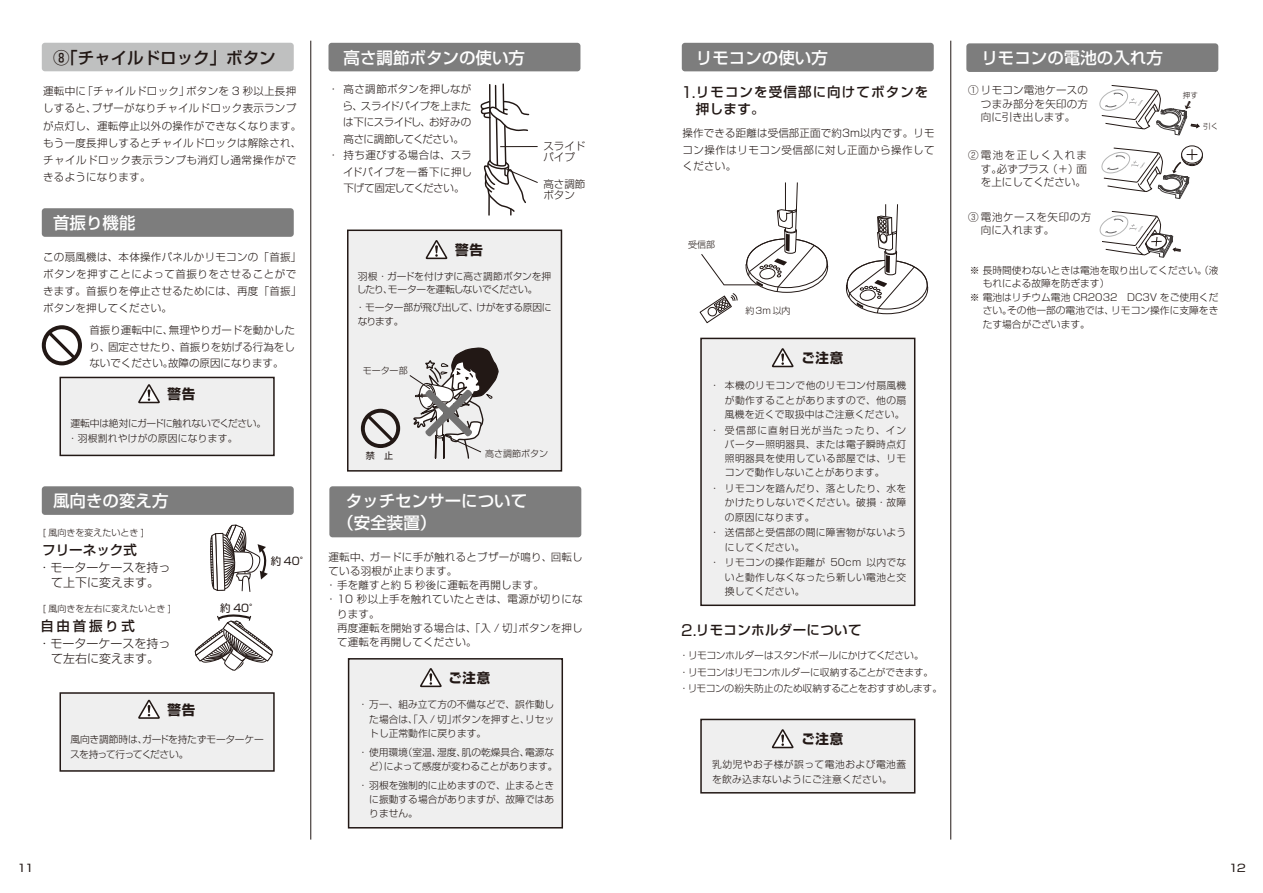
<style>
.page{position:relative;width:1263px;height:893px;background:#fff}
.page>*{position:absolute;margin:0;border:0;box-sizing:border-box;transform-origin:0 0}
.t1{font:500 16.5px/22.5px "Shin Go Pro";color:#fff}
.t2{font:500 16.5px "Shin Go Pro";color:#221815}
.t3{font:15px "Shin Go Pro";color:#221815}
.t4{font:500 13.5px/16.5px "Shin Go Pro";letter-spacing:.08em;color:#221815}
.t5{font:700 13.5px "Shin Go Pro";letter-spacing:.05em;color:#221815}
.t6{font:500 13.5px "Shin Go Pro";letter-spacing:.025em;color:#221815}
.t7{font:500 13.5px "Shin Go Pro";color:#221815}
.t8{font:500 13.5px "Shin Go Pro";letter-spacing:.055em;color:#221815}
.t9{font:300 12px/15px "Shin Go Pro";color:#221815;text-align:center}
.t10{font:300 10.5px/17.2px "Shin Go Pro";letter-spacing:.025em;color:#221815}
.t11{font:300 10.5px "Shin Go Pro";letter-spacing:-.03em;color:#221815}
.t12{font:300 10.5px/13.5px "Shin Go Pro";letter-spacing:.055em;color:#221815}
.t13{font:300 10.5px "Shin Go Pro";letter-spacing:-.035em;color:#221815}
.t14{font:300 10.5px "Shin Go Pro";letter-spacing:-.045em;color:#221815}
.t15{font:300 10.5px "Shin Go Pro";letter-spacing:.045em;color:#221815}
.t16{font:10.5px "Shin Go Pro";letter-spacing:-.05em;color:#221815}
.t17{font:10.5px "Shin Go Pro";letter-spacing:-.05em;color:#221815;scale:1.14 1}
.t18{font:300 9.75px/14.2px "Shin Go Pro";color:#221815;text-align:justify}
.t19{font:300 9.75px/16.5px "Shin Go Pro";letter-spacing:-.03em;color:#221815}
.t20{font:300 9.75px/13.5px "Shin Go Pro";letter-spacing:-.02em;color:#221815}
.t21{font:300 9.75px/14.2px "Shin Go Pro";letter-spacing:.05em;color:#221815}
.t22{font:300 9.75px/14.2px "Shin Go Pro";letter-spacing:.035em;color:#221815}
.t23{font:300 9.75px/13.5px "Shin Go Pro";letter-spacing:-.035em;color:#221815}
.t24{font:300 9px "Shin Go Pro";color:#221815}
.t25{font:9px "Shin Go Pro";color:#221815}
.t26{font:300 7.5px "Shin Go Pro";color:#221815}
.s1{font-weight:400;font-size:15px}
</style>
<div class="page">
<div style="left:347px;top:230px;width:215px;height:242px;background:#efefef;border:2px solid #221815"></div>
<hr style="left:310px;top:41px;width:1px;height:799px;background:#221815">
<hr style="left:950px;top:41px;width:1px;height:799px;background:#221815">
<div style="left:682px;top:43px;width:252px;height:28px;background:#7d7d7d;border-radius:3px"></div>
<div style="left:966px;top:43px;width:252px;height:29px;background:#7d7d7d;border-radius:3px"></div>
<div style="left:42px;top:208px;width:252px;height:29px;background:#7d7d7d;border-radius:3px"></div>
<div style="left:42px;top:486px;width:252px;height:29px;background:#7d7d7d;border-radius:3px"></div>
<div style="left:328px;top:43px;width:252px;height:28px;background:#7d7d7d;border-radius:3px"></div>
<svg style="left:42px;top:325px;width:40px;height:40px"></svg>
<svg style="left:361px;top:409px;width:39px;height:39px"></svg>
<svg style="left:210px;top:524px;width:58px;height:68px"></svg>
<svg style="left:194px;top:614px;width:79px;height:57px"></svg>
<div style="left:1181px;top:147px;width:21px;height:18px;border:1px solid #221815;border-radius:50%"></div>
<div style="left:1181px;top:146px;width:21px;height:17px;background:#fff;border-radius:50%"></div>
<div style="left:1181px;top:146px;width:21px;height:17px;border:1px solid #221815;border-radius:50%"></div>
<svg style="left:1099px;top:211px;width:81px;height:47px"></svg>
<svg style="left:1099px;top:85px;width:101px;height:51px"></svg>
<svg style="left:1101px;top:147px;width:96px;height:52px"></svg>
<div style="left:42px;top:43px;width:252px;height:28px;background:#bfc0c0;border-radius:3px"></div>
<svg style="left:846px;top:204px;width:82px;height:110px"></svg>
<svg style="left:700px;top:182px;width:128px;height:141px"></svg>
<div style="left:329px;top:486px;width:252px;height:51px;background:#7d7d7d;border-radius:3px"></div>
<div style="left:348px;top:658px;width:215px;height:170px;background:#efefef;border:2px solid #221815"></div>
<svg style="left:409px;top:83px;width:129px;height:746px"></svg>
<div style="left:60px;top:377px;width:215px;height:79px;background:#efefef;border:2px solid #221815"></div>
<svg style="left:138px;top:384px;width:22px;height:19px"></svg>
<div style="left:60px;top:692px;width:215px;height:80px;background:#efefef;border:2px solid #221815"></div>
<svg style="left:138px;top:699px;width:22px;height:20px"></svg>
<div style="left:700px;top:338px;width:215px;height:268px;background:#efefef;border:2px solid #221815"></div>
<svg style="left:772px;top:348px;width:22px;height:19px"></svg>
<div style="left:700px;top:719px;width:215px;height:74px;background:#efefef;border:2px solid #221815"></div>
<svg style="left:771px;top:729px;width:23px;height:19px"></svg>
<h1 class="t2" style="left:53px;top:44px;width:224px">⑧「チャイルドロック」ボタン</h1>
<h1 class="t1" style="left:343px;top:44px;width:183px">高さ調節ボタンの使い方</h1>
<h1 class="t1" style="left:696px;top:44px;width:133px">リモコンの使い方</h1>
<h1 class="t1" style="left:981px;top:44px;width:183px">リモコンの電池の入れ方</h1>
<p class="t10" style="left:43px;top:81px;width:260px">運転中に「チャイルドロック」ボタンを 3 秒以上長押しすると、ブザーがなりチャイルドロック表示ランプが点灯し、運転停止以外の操作ができなくなります。もう一度長押しするとチャイルドロックは解除され、チャイルドロック表示ランプも消灯し通常操作ができるようになります。</p>
<h1 class="t1" style="left:53px;top:210px;width:84px">首振り機能</h1>
<p class="t10" style="left:328px;top:79px;width:145px">・ 高さ調節ボタンを押しなが</p>
<p class="t11" style="left:342px;top:97px;width:130px">ら、スライドパイプを上また</p>
<p class="t13" style="left:343px;top:114px;width:130px">は下にスライドし、お好みの</p>
<p class="t14" style="left:343px;top:130px;width:122px">高さに調節してください。</p>
<p class="t10" style="left:328px;top:145px;width:145px">・ 持ち運びする場合は、スラ</p>
<p class="t15" style="left:343px;top:163px;width:130px">イドパイプを一番下に押し</p>
<p class="t11" style="left:343px;top:180px;width:123px">下げて固定してください。</p>
<p class="t10" style="left:543px;top:139px;width:43px;line-height:11.2px">スライドパイプ</p>
<p class="t10" style="left:543px;top:177px;width:43px;line-height:11.2px">高さ調節ボタン</p>
<p class="t10" style="left:43px;top:247px;width:260px">この扇風機は、本体操作パネルかリモコンの「首振」</p>
<p class="t5" style="left:455px;top:239px;width:29px">警告</p>
<p class="t10" style="left:43px;top:264px;width:260px">ボタンを押すことによって首振りをさせることができます。首振りを停止させるためには、再度「首振」ボタンを押してください。</p>
<p class="t20" style="left:357px;top:268px;width:196px">羽根・ガードを付けずに高さ調節ボタンを押したり、モーターを運転しないでください。</p>
<p class="t23" style="left:355px;top:300px;width:198px">・モーター部が飛び出して、けがをする原因になります。</p>
<p class="t10" style="left:89px;top:321px;width:207px;line-height:16.5px;text-align:justify">首振り運転中に、無理やりガードを動かしたり、固定させたり、首振りを妨げる行為をしないでください。故障の原因になります。</p>
<p class="t5" style="left:168px;top:384px;width:29px">警告</p>
<p class="t18" style="left:68px;top:415px;width:200px;line-height:15px">運転中は絶対にガードに触れないでください。・羽根割れやけがの原因になります。</p>
<p class="t24" style="left:363px;top:364px;width:46px">モーター部</p>
<h1 class="t1" style="left:53px;top:488px;width:117px">風向きの変え方</h1>
<p class="t7" style="left:42px;top:539px;width:96px">フリーネック式</p>
<p class="t9" style="left:38px;top:559px;width:133px">・モーターケースを持って上下に変えます。</p>
<p class="t24" style="left:43px;top:525px;width:103px">[ 風向きを変えたいとき ]</p>
<p class="t24" style="left:43px;top:602px;width:130px">[ 風向きを左右に変えたいとき ]</p>
<p class="t8" style="left:40px;top:615px;width:96px">自由首振り式</p>
<p class="t9" style="left:38px;top:634px;width:133px">・モーターケースを持って左右に変えます。</p>
<p class="t16" style="left:220px;top:599px;width:41px">約 40°</p>
<p class="t16" style="left:271px;top:552px;width:41px">約 40°</p>
<p class="t5" style="left:168px;top:699px;width:29px">警告</p>
<p class="t19" style="left:70px;top:730px;width:195px;line-height:15px">風向き調節時は、ガードを持たずモーターケースを持って行ってください。</p>
<p class="t25" style="left:366px;top:448px;width:29px">禁　止</p>
<p class="t24" style="left:485px;top:446px;width:64px">高さ調節ボタン</p>
<h1 class="t1" style="left:337px;top:487px;width:191px;text-indent:8px">タッチセンサーについて（安全装置）</h1>
<p class="t10" style="left:328px;top:547px;width:256px">運転中、ガードに手が触れるとブザーが鳴り、回転し</p>
<p class="t10" style="left:328px;top:561px;width:130px">ている羽根が止まります。</p>
<p class="t10" style="left:326px;top:575px;width:220px">・手を離すと約 5 秒後に運転を再開します。</p>
<p class="t10" style="left:326px;top:589px;width:258px">・ 10 秒以上手を触れていたときは、電源が切りにな</p>
<p class="t10" style="left:337px;top:604px;width:44px">ります。</p>
<p class="t10" style="left:337px;top:618px;width:247px">再度運転を開始する場合は、「入 / 切」ボタンを押し</p>
<p class="t10" style="left:337px;top:632px;width:141px">て運転を再開してください。</p>
<p class="t5" style="left:448px;top:667px;width:43px">ご注意</p>
<p class="t18" style="left:369px;top:696px;width:186px;text-indent:-11px">・万一、組み立て方の不備などで、誤作動した場合は、「入 / 切」ボタンを押すと、リセットし正常動作に戻ります。</p>
<p class="t18" style="left:369px;top:744px;width:190px;text-indent:-11px">・使用環境（室温、湿度、肌の乾燥具合、電源など）によって感度が変わることがあります。</p>
<p class="t18" style="left:369px;top:777px;width:186px;text-indent:-11px">・羽根を強制的に止めますので、止まるときに振動する場合がありますが、故障ではありません。</p>
<p class="t4" style="left:696px;top:82px;width:234px">リモコンを受信部に向けてボタンを押します。</p>
<h2 class="t3" style="left:681px;top:80px;width:16px">1.</h2>
<p class="t10" style="left:683px;top:124px;width:253px;line-height:16.5px;text-align:justify">操作できる距離は受信部正面で約3m以内です。リモコン操作はリモコン受信部に対し正面から操作してください。</p>
<p class="t24" style="left:688px;top:237px;width:28px">受信部</p>
<p class="t24" style="left:745px;top:303px;width:46px">約3m 以内</p>
<p class="t5" style="left:801px;top:348px;width:43px">ご注意</p>
<p class="t18" style="left:725px;top:377px;width:183px;text-indent:-15px">・本機のリモコンで他のリモコン付扇風機が動作することがありますので、他の扇風機を近くで取扱中はご注意ください。</p>
<p class="t18" style="left:725px;top:422px;width:183px;text-indent:-15px">・受信部に直射日光が当たったり、インバーター照明器具、または電子瞬時点灯照明器具を使用している部屋では、リモコンで動作しないことがあります。</p>
<p class="t18" style="left:725px;top:480px;width:183px;text-indent:-15px">・リモコンを踏んだり、落としたり、水をかけたりしないでください。破損・故障の原因になります。</p>
<p class="t22" style="left:725px;top:524px;width:183px;text-indent:-15px">・送信部と受信部の間に障害物がないようにしてください。</p>
<p class="t18" style="left:725px;top:554px;width:183px;text-indent:-15px">・リモコンの操作距離が 50cm 以内でないと動作しなくなったら新しい電池と交換してください。</p>
<p class="t6" style="left:681px;top:619px;width:182px"><span class="s1">2.</span>リモコンホルダーについて</p>
<p class="t19" style="left:679px;top:646px;width:265px">・ リモコンホルダーはスタンドポールにかけてください。<br>・ リモコンはリモコンホルダーに収納することができます。・リモコンの紛失防止のため収納することをおすすめします。</p>
<p class="t5" style="left:801px;top:729px;width:43px">ご注意</p>
<p class="t21" style="left:712px;top:756px;width:196px">乳幼児やお子様が誤って電池および電池蓋を飲み込まないようにご注意ください。</p>
<p class="t10" style="left:981px;top:82px;width:109px;line-height:13.5px;text-align:justify;text-indent:-13px">① リモコン電池ケースのつまみ部分を矢印の方向に引き出します。</p>
<p class="t10" style="left:981px;top:147px;width:108px;line-height:13.5px;text-align:justify;text-indent:-13px">② 電池を正しく入れます。必ずプラス（＋）面を上にしてください。</p>
<p class="t12" style="left:981px;top:209px;width:112px;text-indent:-13px">③ 電池ケースを矢印の方向に入れます。</p>
<p class="t18" style="left:970px;top:262px;width:250px">※ 長時間使わないときは電池を取り出してください。（液</p>
<p class="t18" style="left:983px;top:275px;width:128px">もれによる故障を防ぎます）</p>
<p class="t18" style="left:970px;top:289px;width:250px">※ 電池はリチウム電池 CR2032 DC3V をご使用くだ</p>
<p class="t18" style="left:983px;top:302px;width:237px">さい。その他一部の電池では、リモコン操作に支障をき</p>
<p class="t18" style="left:983px;top:316px;width:109px">たす場合がございます。</p>
<p class="t26" style="left:1183px;top:89px;width:17px">押す</p>
<p class="t26" style="left:1203px;top:120px;width:17px">引く</p>
<p class="t17" style="left:17px;top:860px;width:16px">11</p>
<p class="t17" style="left:1229px;top:860px;width:16px">12</p>
</div>
